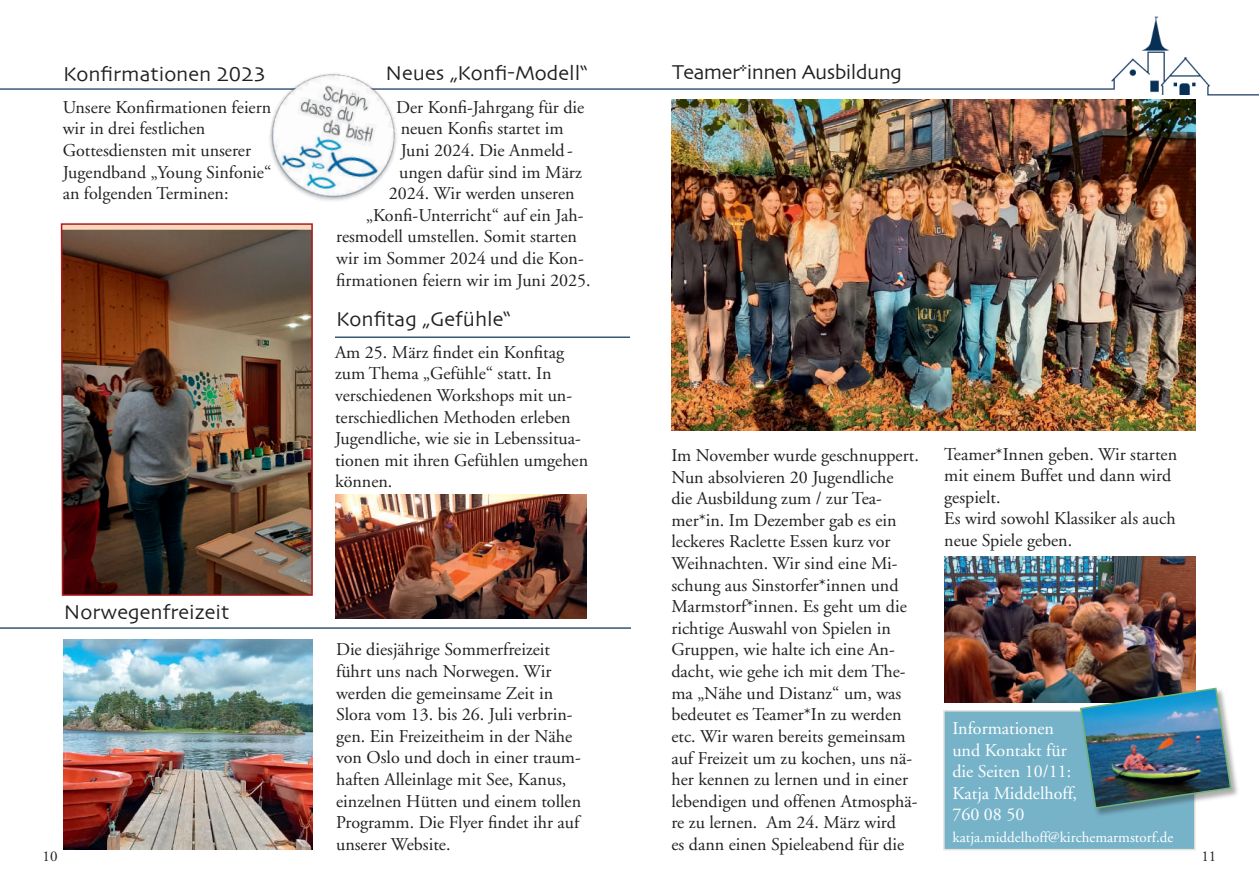
<style>
.page{position:relative;width:1259px;height:893px;background:#fff}
.page>*{position:absolute;margin:0;border:0;box-sizing:border-box;transform-origin:0 0}
.t1{font:21px "Skia Regular 1 1";color:#231f20}
.t2{font:21px "Skia Regular 1 1";letter-spacing:-.025em;color:#231f20}
.t3{font:18px/21.6px "Adobe Garamond";color:#231f20}
.t4{font:18px/21.6px "Adobe Garamond";color:#fff}
.t5{font:15px "Adobe Garamond";color:#fff}
.t6{font:15px "Adobe Garamond";color:#231f20}
</style>
<div class="page">
<img style="left:0;top:16px;width:1259px;height:86px">
<img style="left:944px;top:556px;width:251px;height:146px">
<img style="left:335px;top:336px;width:294px;height:2px">
<img style="left:0;top:627px;width:631px;height:2px">
<img style="left:60px;top:223px;width:253px;height:373px">
<img style="left:258px;top:59px;width:151px;height:142px">
<img style="left:335px;top:494px;width:252px;height:124px">
<img style="left:63px;top:639px;width:250px;height:210px">
<img style="left:671px;top:100px;width:524px;height:330px">
<div style="left:943px;top:710px;width:252px;height:140px;background:#76b3c9;border:2px solid #e8e4d9"></div>
<div style="left:1080px;top:688px;width:160px;height:129px;background:#231f20;opacity:.37"></div>
<img style="left:1079px;top:687px;width:153px;height:123px">
<p class="t1" style="left:63px;top:61px;width:204px">Konfirmationen 2023</p>
<p class="t1" style="left:386px;top:60px;width:204px">Neues „Konfi-Modell“</p>
<p class="t2" style="left:672px;top:59px;width:231px">Teamer*innen Ausbildung</p>
<p class="t3" style="left:63px;top:97px;width:210px">Unsere Konfirmationen feiern wir in drei festlichen<br>Gottesdiensten mit unserer<br>Jugendband „Young Sinfonie“ an folgenden Terminen:</p>
<p class="t3" style="left:396px;top:97px;width:190px">Der Konfi-Jahrgang für die</p>
<p class="t3" style="left:401px;top:118px;width:164px">neuen Konfis startet im</p>
<p class="t3" style="left:401px;top:140px;width:174px">Juni 2024. Die Anmeld-</p>
<p class="t3" style="left:399px;top:162px;width:184px">ungen dafür sind im März</p>
<p class="t3" style="left:389px;top:183px;width:187px">2024. Wir werden unseren</p>
<p class="t3" style="left:366px;top:205px;width:219px">„Konfi-Unterricht“ auf ein Jah-</p>
<p class="t3" style="left:336px;top:226px;width:242px">resmodell umstellen. Somit starten</p>
<p class="t3" style="left:336px;top:248px;width:249px">wir im Sommer 2024 und die Kon-</p>
<p class="t3" style="left:336px;top:270px;width:256px">firmationen feiern wir im Juni 2025.</p>
<p class="t1" style="left:336px;top:306px;width:177px">Konfitag „Gefühle“</p>
<p class="t3" style="left:335px;top:342px;width:255px">Am 25. März findet ein Konfitag zum Thema „Gefühle“ statt. In verschiedenen Workshops mit un&shy;terschiedlichen Methoden erleben<br>Jugendliche, wie sie in Lebenssitua&shy;tionen mit ihren Gefühlen umgehen können.</p>
<p class="t3" style="left:944px;top:444px;width:234px">Teamer*Innen geben. Wir starten mit einem Buffet und dann wird gespielt.<br>Es wird sowohl Klassiker als auch neue Spiele geben.</p>
<p class="t3" style="left:671px;top:445px;width:249px">Im November wurde geschnuppert.<br>Nun absolvieren 20 Jugendliche die Ausbildung zum / zur Tea&shy;mer*in. Im Dezember gab es ein leckeres Raclette Essen kurz vor<br>Weihnachten. Wir sind eine Mi&shy;schung aus Sinstorfer*innen und<br>Marmstorf*innen. Es geht um die richtige Auswahl von Spielen in<br>Gruppen, wie halte ich eine An&shy;dacht, wie gehe ich mit dem The&shy;ma „Nähe und Distanz“ um, was bedeutet es Teamer*In zu werden etc. Wir waren bereits gemeinsam auf Freizeit um zu kochen, uns nä&shy;her kennen zu lernen und in einer lebendigen und offenen Atmosphä&shy;re zu lernen. Am 24. März wird<br>es dann einen Spieleabend für die</p>
<p class="t1" style="left:64px;top:599px;width:167px">Norwegenfreizeit</p>
<p class="t3" style="left:336px;top:639px;width:246px">Die diesjährige Sommerfreizeit führt uns nach Norwegen. Wir werden die gemeinsame Zeit in<br>Slora vom 13. bis 26. Juli verbrin&shy;gen. Ein Freizeitheim in der Nähe von Oslo und doch in einer traum&shy;haften Alleinlage mit See, Kanus, einzelnen Hütten und einem tollen<br>Programm. Die Flyer findet ihr auf unserer Website.</p>
<p class="t4" style="left:952px;top:718px;width:126px">Informationen und Kontakt für die Seiten 10/11:<br>Katja Middelhoff,<br>760 08 50</p>
<p class="t5" style="left:952px;top:829px;width:222px">katja.middelhoff@kirchemarmstorf.de</p>
<p class="t6" style="left:43px;top:848px;width:16px">10</p>
<p class="t6" style="left:1201px;top:848px;width:16px">11</p>
</div>
